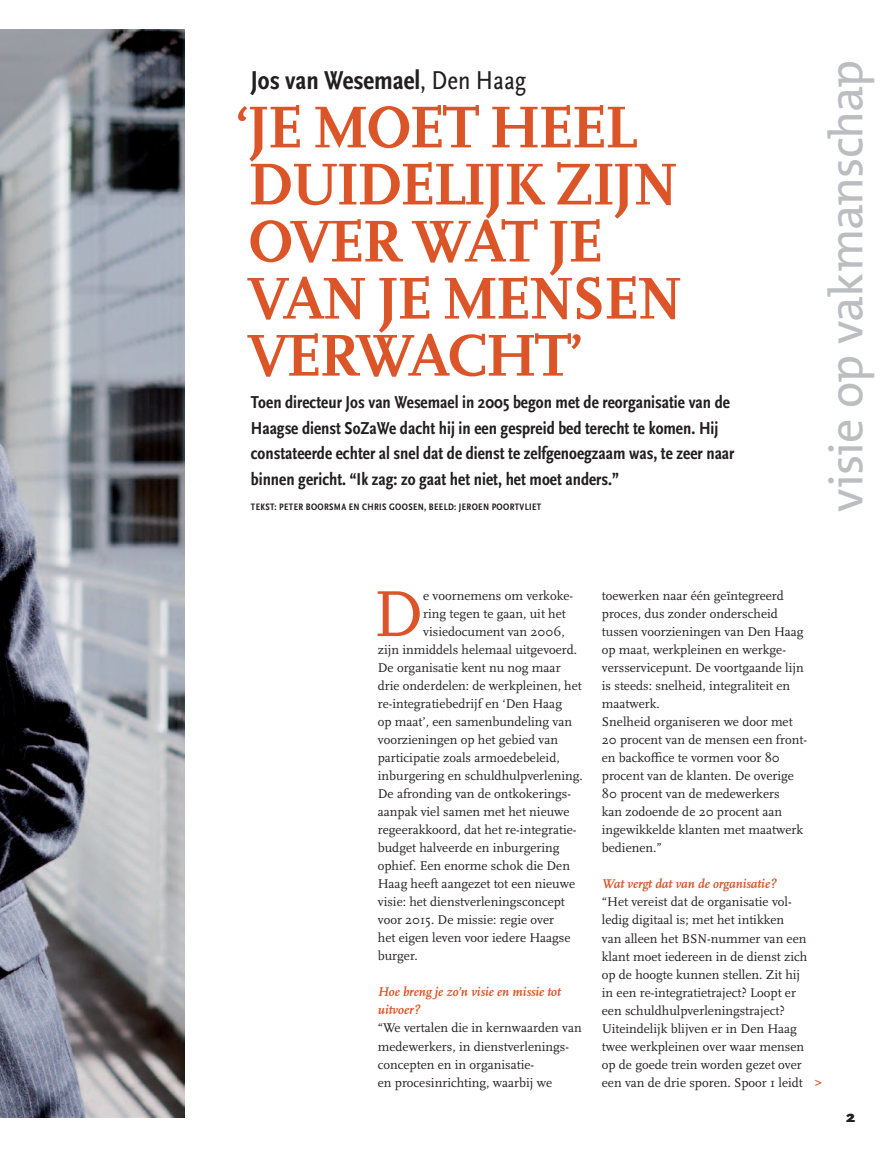
<style>
.page{position:relative;width:893px;height:1149px;background:#fff}
.page>*{position:absolute;margin:0;border:0;box-sizing:border-box;transform-origin:0 0}
.t1{font:67.8px "Scala OT";color:#db5528}
.t2{font:700 61.5px/57px "Scala OT";letter-spacing:-.04em;color:#db5528}
.t3{font:48px "The Mix Os F";letter-spacing:-.02em;color:#bcbdc0}
.t4{font:700 condensed 27px "Scala Sans OT";color:#231f20}
.t5{font:700 condensed 18px/25.5px "Scala Sans OT";color:#231f20}
.t6{font:900 16.5px "Scala Sans OT";color:#231f20}
.t7{font:13.2px/18px "Scala OT";color:#231f20}
.t8{font:italic 700 13.2px/18px "Scala OT";color:#db5528}
.t9{font:700 13.2px "Scala OT";color:#db5528}
.t10{font:700 condensed 9.75px "Scala Sans OT";letter-spacing:.035em;color:#231f20}
.s1{font-weight:400}
</style>
<div class="page">
<img style="left:0;top:30px;width:184px;height:1087px">
<h3 class="t4" style="left:251px;top:65px;width:277px">Jos van Wesemael<span class="s1">, Den Haag</span></h3>
<h2 class="t2" style="left:235px;top:100px;width:449px">‘ JE MOET HEEL<br>DUIDELIJK ZIJN<br>OVER WAT JE<br>VAN JE MENSEN<br>VERWACHT’</h2>
<p class="t5" style="left:251px;top:389px;width:485px">Toen directeur Jos van Wesemael in 2005 begon met de reorganisatie van de Haagse dienst SoZaWe dacht hij in een gespreid bed terecht te komen. Hij constateerde echter al snel dat de dienst te zelfgenoegzaam was, te zeer naar binnen gericht. “Ik zag: zo gaat het niet, het moet anders.”</p>
<p class="t10" style="left:251px;top:501px;width:292px">TEKST: PETER BOORSMA EN CHRIS GOOSEN, BEELD: JEROEN POORTVLIET</p>
<h3 class="t3" style="left:815px;top:512px;width:453px;rotate:-90deg">visie op vakmanschap</h3>
<h1 class="t1" style="left:373px;top:576px;width:52px">D</h1>
<p class="t7" style="left:423px;top:587px;width:151px">e voornemens om verkoke-</p>
<p class="t7" style="left:423px;top:605px;width:144px">ring tegen te gaan, uit het</p>
<p class="t7" style="left:423px;top:623px;width:143px">visiedocument van 2006,</p>
<p class="t7" style="left:378px;top:641px;width:201px">zijn inmiddels helemaal uitgevoerd.</p>
<p class="t7" style="left:378px;top:659px;width:184px">De organisatie kent nu nog maar</p>
<p class="t7" style="left:378px;top:677px;width:205px">drie onderdelen: de werkpleinen, het</p>
<p class="t7" style="left:378px;top:695px;width:186px">re-integratiebedrijf en ‘Den Haag</p>
<p class="t7" style="left:378px;top:713px;width:196px">op maat’, een samenbundeling van</p>
<p class="t7" style="left:378px;top:731px;width:182px">voorzieningen op het gebied van</p>
<p class="t7" style="left:378px;top:749px;width:183px">participatie zoals armoedebeleid,</p>
<p class="t7" style="left:378px;top:767px;width:207px">inburgering en schuldhulpverlening.</p>
<p class="t7" style="left:378px;top:785px;width:195px">De afronding van de ontkokerings-</p>
<p class="t7" style="left:378px;top:803px;width:193px">aanpak viel samen met het nieuwe</p>
<p class="t7" style="left:378px;top:821px;width:200px">regeerakkoord, dat het re-integratie-</p>
<p class="t7" style="left:378px;top:839px;width:183px">budget halveerde en inburgering</p>
<p class="t7" style="left:378px;top:857px;width:194px">ophief. Een enorme schok die Den</p>
<p class="t7" style="left:378px;top:875px;width:199px">Haag heeft aangezet tot een nieuwe</p>
<p class="t7" style="left:378px;top:893px;width:188px">visie: het dienstverleningsconcept</p>
<p class="t7" style="left:378px;top:911px;width:178px">voor 2015. De missie: regie over</p>
<p class="t7" style="left:378px;top:929px;width:194px">het eigen leven voor iedere Haagse</p>
<p class="t7" style="left:378px;top:947px;width:41px">burger.</p>
<p class="t8" style="left:378px;top:982px;width:185px">Hoe breng je zo’n visie en missie tot uitvoer?</p>
<p class="t7" style="left:378px;top:1019px;width:205px">“We vertalen die in kernwaarden van medewerkers, in dienstverlenings&shy;concepten en in organisatie-<br>en procesinrichting, waarbij we</p>
<p class="t7" style="left:602px;top:587px;width:207px">toewerken naar één geïntegreerd proces, dus zonder onderscheid tussen voorzieningen van Den Haag op maat, werkpleinen en werkge&shy;versservicepunt. De voortgaande lijn is steeds: snelheid, integraliteit en maatwerk.<br>Snelheid organiseren we door met<br>20 procent van de mensen een front&shy;en backoffice te vormen voor 80 procent van de klanten. De overige<br>80 procent van de medewerkers<br>kan zodoende de 20 procent aan ingewikkelde klanten met maatwerk bedienen.”</p>
<p class="t8" style="left:602px;top:875px;width:176px">Wat vergt dat van de organisatie?</p>
<p class="t7" style="left:602px;top:893px;width:207px">“Het vereist dat de organisatie vol&shy;ledig digitaal is; met het intikken<br>van alleen het BSN-nummer van een klant moet iedereen in de dienst zich op de hoogte kunnen stellen. Zit hij in een re-integratietraject? Loopt er een schuldhulpverleningstraject?<br>Uiteindelijk blijven er in Den Haag twee werkpleinen over waar mensen op de goede trein worden gezet over een van de drie sporen. Spoor 1 leidt</p>
<p class="t9" style="left:815px;top:1074px;width:9px">&gt;</p>
<p class="t6" style="left:846px;top:1107px;width:11px">2</p>
</div>
